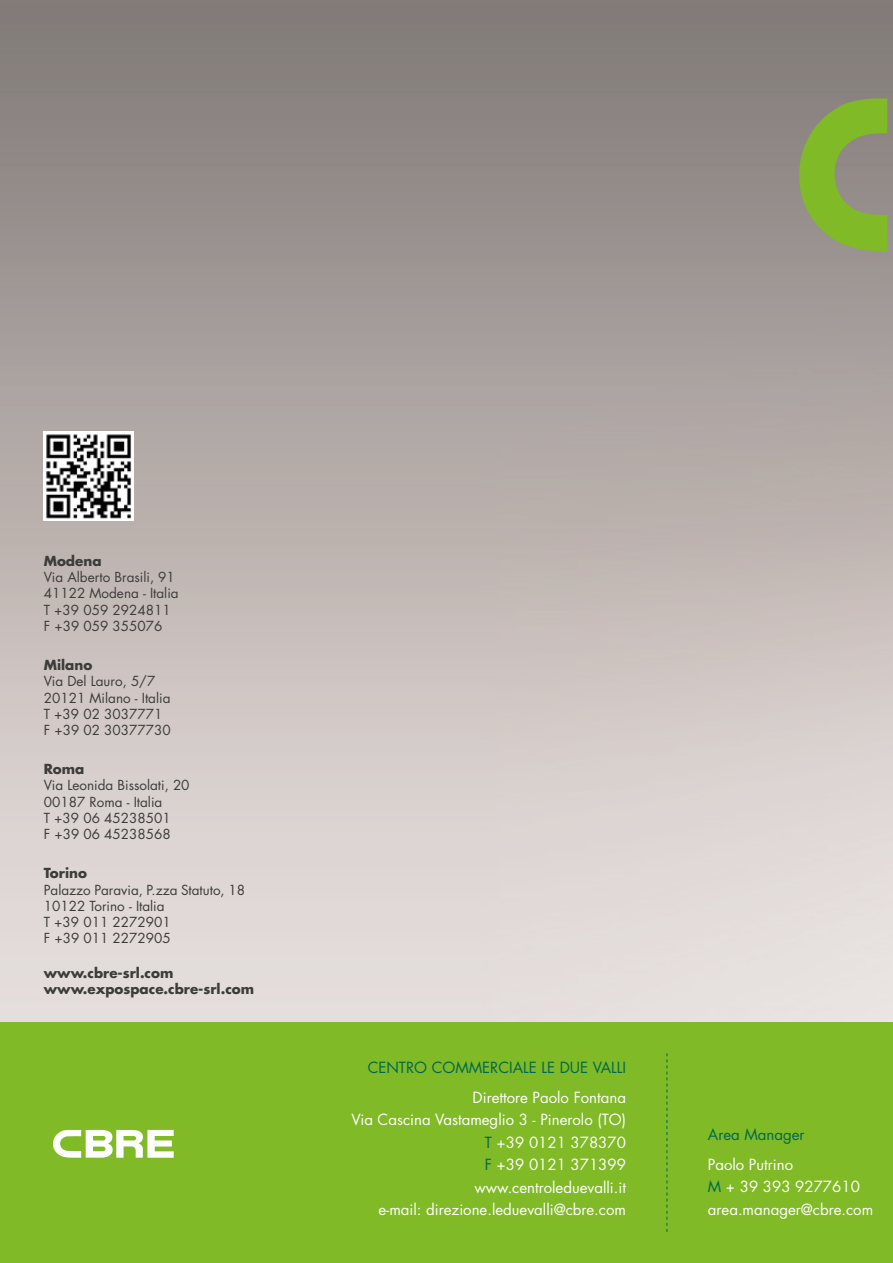
<style>
.page{position:relative;width:893px;height:1263px;background:#fff}
.page>*{position:absolute;margin:0;border:0;box-sizing:border-box;transform-origin:0 0}
.t1{font:15px/22.5px "Futura";color:#fff;text-align:right}
.t2{font:15px "Futura";color:#00684b}
.t3{font:13.5px/16.2px "Futura";color:#3c3c3b}
.t4{font:700 13.5px/16.2px "Futura";color:#3c3c3b}
.s1{color:#00684b}
</style>
<div class="page">
<img style="left:0;top:0;width:893px;height:1022px">
<div style="left:0;top:1022px;width:893px;height:241px;background:#80ba27"></div>
<svg style="left:667px;top:1053px;width:1px;height:179px"></svg>
<svg style="left:799px;top:99px;width:88px;height:153px;background:#88a452"></svg>
<img style="left:44px;top:432px;width:89px;height:89px">
<svg style="left:53px;top:1130px;width:121px;height:28px"></svg>
<p class="t4" style="left:44px;top:552px;width:59px">Modena</p>
<p class="t3" style="left:44px;top:569px;width:136px">Via Alberto Brasili, 91<br>41122 Modena - Italia<br>T +39 059 2924811<br>F +39 059 355076</p>
<p class="t4" style="left:44px;top:656px;width:50px">Milano</p>
<p class="t3" style="left:44px;top:673px;width:129px">Via Del Lauro, 5/7<br>20121 Milano - Italia<br>T +39 02 3037771<br>F +39 02 30377730</p>
<p class="t4" style="left:44px;top:761px;width:42px">Roma</p>
<p class="t3" style="left:44px;top:777px;width:147px">Via Leonida Bissolati, 20<br>00187 Roma - Italia<br>T +39 06 45238501<br>F +39 06 45238568</p>
<p class="t4" style="left:44px;top:865px;width:45px">Torino</p>
<p class="t3" style="left:44px;top:881px;width:203px">Palazzo Paravia, P.zza Statuto, 18<br>10122 Torino - Italia<br>T +39 011 2272901<br>F +39 011 2272905</p>
<p class="t4" style="left:44px;top:964px;width:212px">www.cbre-srl.com www.expospace.cbre-srl.com</p>
<p class="t2" style="left:368px;top:1057px;width:260px">CENTRO COMMERCIALE LE DUE VALLI</p>
<p class="t1" style="left:351px;top:1086px;width:276px">Direttore Paolo Fontana<br>Via Cascina Vastameglio 3 - Pinerolo (TO)<br><span class="s1">T</span> +39 0121 378370<br><span class="s1">F</span> +39 0121 371399 www.centroleduevalli.it<br>e-mail: direzione.leduevalli@cbre.com</p>
<p class="t2" style="left:708px;top:1124px;width:98px">Area Manager</p>
<p class="t1" style="left:708px;top:1153px;width:167px;text-align:left">Paolo Putrino<br><span class="s1">M</span> + 39 393 9277610 area.manager@cbre.com</p>
</div>
